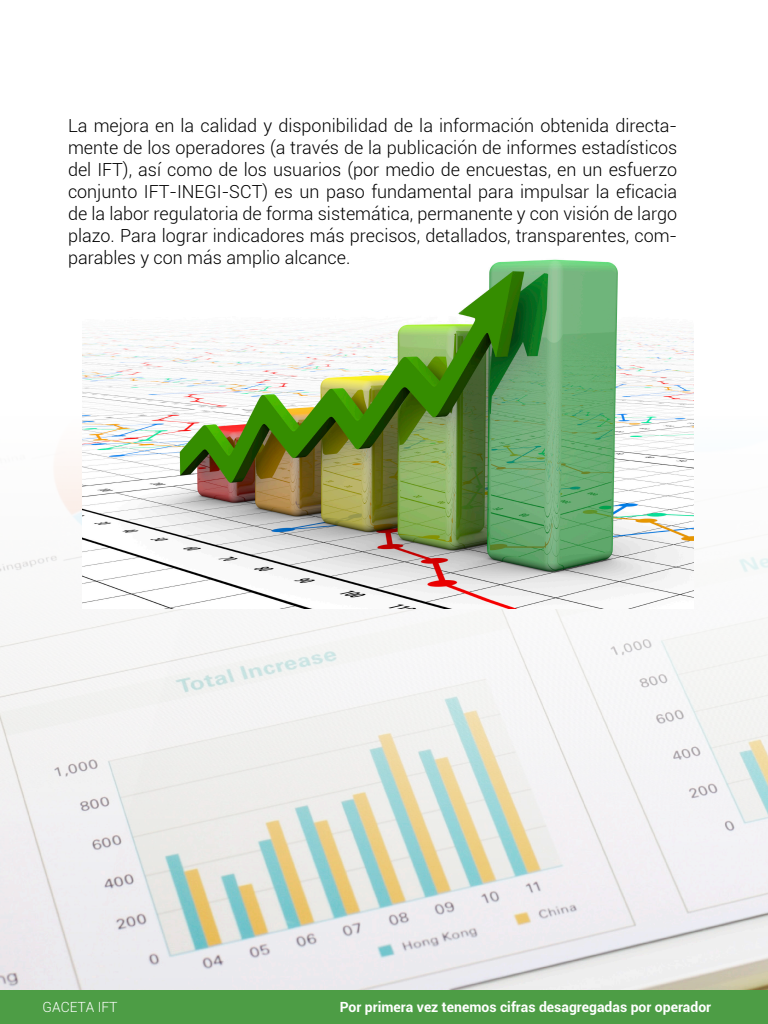
<style>
.page{position:relative;width:768px;height:1024px;background:#fff}
.page>*{position:absolute;margin:0;border:0;box-sizing:border-box;transform-origin:0 0}
.Cpo_Txt{font:300 18px/22px "Roboto";color:#000;text-align:justify}
.t1{font:700 14px "Roboto";color:#fff}
.t2{font:300 14px "Roboto";color:#fff}
</style>
<div class="page">
<img style="left:0;top:333px;width:768px;height:656px">
<img style="left:83px;top:259px;width:610px;height:349px">
<div style="left:0;top:990px;width:768px;height:34px;background:#4d9d45"></div>
<p class="Cpo_Txt" style="left:68px;top:114px;width:611px">La mejora en la calidad y disponibilidad de la información obtenida directa&shy;mente de los operadores (a través de la publicación de informes estadísticos del IFT), así como de los usuarios (por medio de encuestas, en un esfuerzo conjunto IFT-INEGI-SCT) es un paso fundamental para impulsar la eficacia de la labor regulatoria de forma sistemática, permanente y con visión de largo plazo. Para lograr indicadores más precisos, detallados, transparentes, com&shy;parables y con más amplio alcance.</p>
<p class="t2" style="left:43px;top:997px;width:77px">GACETA IFT</p>
<p class="t1" style="left:340px;top:997px;width:373px">Por primera vez tenemos cifras desagregadas por operador</p>
</div>
